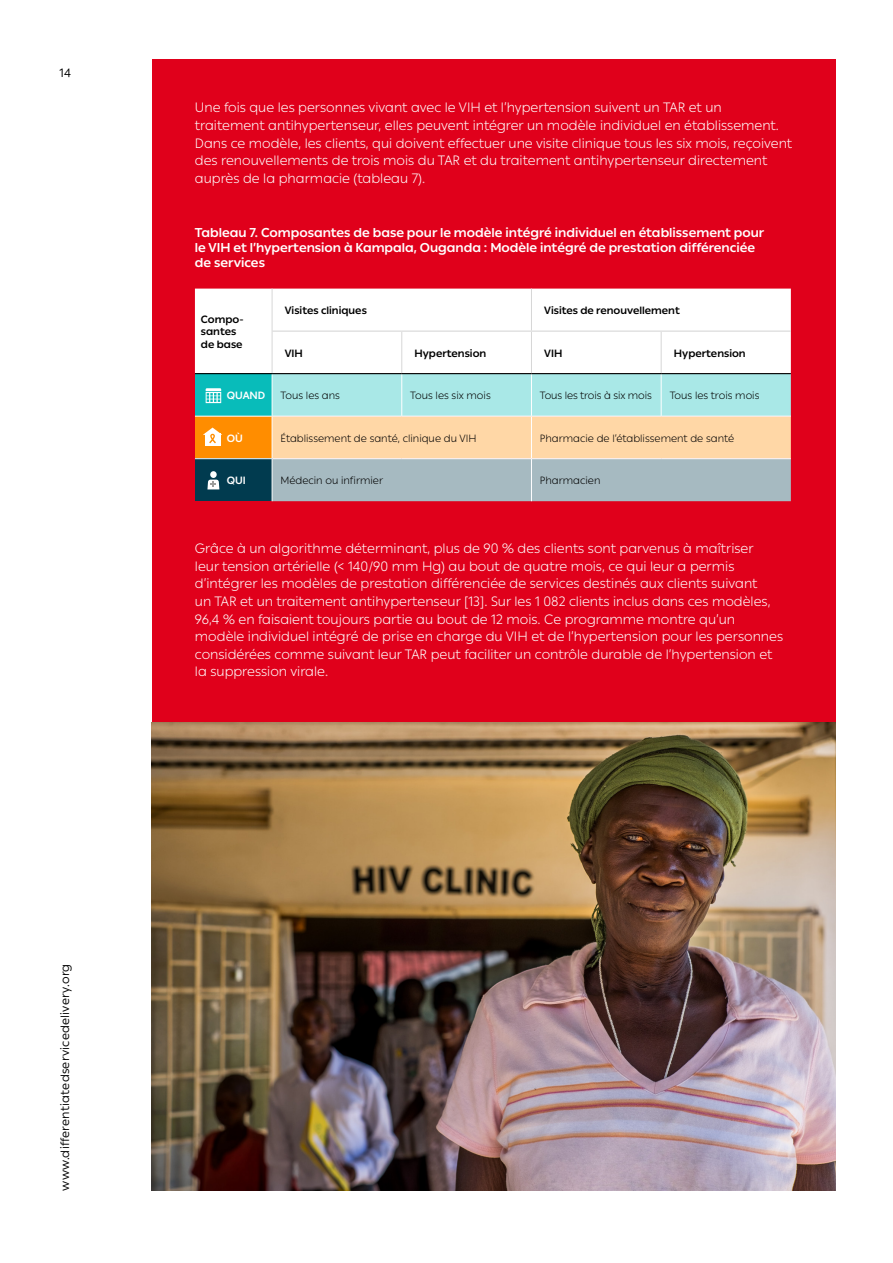
<style>
.page{position:relative;width:893px;height:1263px;background:#fff}
.page>*{position:absolute;margin:0;border:0;box-sizing:border-box;transform-origin:0 0}
.Copy__10Pt__Light{font:300 13.5px/17.7px "IAS Ribbon Sans";color:#fff}
.Table{font:700 12.75px/15.3px "IAS Ribbon Sans";color:#fff}
.t1{font:12px "IAS Ribbon Sans";letter-spacing:.02em;color:#000}
.Table_small{font:300 10.5px "IAS Ribbon Sans";color:#000}
.Table_small-2{font:700 10.5px/12.6px "IAS Ribbon Sans";color:#000}
.Table_small-3{font:700 10.5px "IAS Ribbon Sans";color:#fff}
</style>
<div class="page">
<div style="left:152px;top:60px;width:684px;height:682px;background:#e0001b"></div>
<div style="left:195px;top:289px;width:596px;height:84px;background:#fff"></div>
<div style="left:195px;top:374px;width:77px;height:42px;background:#08bcba"></div>
<div style="left:195px;top:416px;width:77px;height:43px;background:#ff8d00"></div>
<div style="left:195px;top:459px;width:77px;height:42px;background:#013b4f"></div>
<svg style="left:273px;top:374px;width:518px;height:127px"></svg>
<hr style="left:272px;top:374px;width:1px;height:42px;background:#fff">
<hr style="left:401px;top:374px;width:1px;height:42px;background:#fff">
<hr style="left:531px;top:374px;width:1px;height:42px;background:#fff">
<hr style="left:661px;top:374px;width:1px;height:42px;background:#fff">
<hr style="left:195px;top:416px;width:77px;height:1px;background:#fff">
<hr style="left:272px;top:416px;width:130px;height:1px;background:#fff">
<hr style="left:272px;top:416px;width:1px;height:42px;background:#fff">
<hr style="left:402px;top:416px;width:129px;height:1px;background:#fff">
<hr style="left:531px;top:416px;width:130px;height:1px;background:#fff">
<hr style="left:531px;top:416px;width:1px;height:42px;background:#fff">
<hr style="left:661px;top:416px;width:130px;height:1px;background:#fff">
<hr style="left:195px;top:458px;width:77px;height:1px;background:#fff">
<hr style="left:272px;top:458px;width:130px;height:1px;background:#fff">
<hr style="left:272px;top:459px;width:1px;height:42px;background:#fff">
<hr style="left:402px;top:458px;width:129px;height:1px;background:#fff">
<hr style="left:531px;top:458px;width:130px;height:1px;background:#fff">
<hr style="left:531px;top:459px;width:1px;height:42px;background:#fff">
<hr style="left:661px;top:458px;width:130px;height:1px;background:#fff">
<hr style="left:272px;top:331px;width:1px;height:42px;background:#d7d7d7">
<hr style="left:401px;top:332px;width:1px;height:41px;background:#d7d7d7">
<hr style="left:531px;top:332px;width:1px;height:41px;background:#d7d7d7">
<hr style="left:661px;top:332px;width:1px;height:41px;background:#d7d7d7">
<hr style="left:272px;top:289px;width:1px;height:42px;background:#d7d7d7">
<hr style="left:531px;top:289px;width:1px;height:42px;background:#d7d7d7">
<hr style="left:272px;top:331px;width:130px;height:1px;background:#d7d7d7">
<hr style="left:402px;top:331px;width:129px;height:1px;background:#d7d7d7">
<hr style="left:531px;top:331px;width:130px;height:1px;background:#d7d7d7">
<hr style="left:661px;top:331px;width:130px;height:1px;background:#d7d7d7">
<hr style="left:195px;top:373px;width:77px;height:1px;background:#000">
<hr style="left:272px;top:373px;width:130px;height:1px;background:#000">
<hr style="left:402px;top:373px;width:129px;height:1px;background:#000">
<hr style="left:531px;top:373px;width:130px;height:1px;background:#000">
<hr style="left:661px;top:373px;width:130px;height:1px;background:#000">
<svg style="left:206px;top:388px;width:15px;height:15px"></svg>
<div style="left:205px;top:433px;width:15px;height:13px;background:#fff"></div>
<svg style="left:203px;top:428px;width:19px;height:15px"></svg>
<div style="left:210px;top:471px;width:7px;height:7px;background:#fff;border-radius:50%"></div>
<svg style="left:207px;top:480px;width:12px;height:9px"></svg>
<img style="left:152px;top:723px;width:684px;height:468px">
<p class="t1" style="left:60px;top:64px;width:13px">14</p>
<p class="t1" style="left:56px;top:1191px;width:228px;rotate:-90deg">www.differentiatedservicedelivery.org</p>
<p class="Copy__10Pt__Light" style="left:195px;top:98px;width:599px">Une fois que les personnes vivant avec le VIH et l’hypertension suivent un TAR et un traitement antihypertenseur, elles peuvent intégrer un modèle individuel en établissement.<br>Dans ce modèle, les clients, qui doivent effectuer une visite clinique tous les six mois, reçoivent des renouvellements de trois mois du TAR et du traitement antihypertenseur directement auprès de la pharmacie (tableau 7).</p>
<p class="Table" style="left:195px;top:224px;width:571px">Tableau 7. Composantes de base pour le modèle intégré individuel en établissement pour le VIH et l’hypertension à Kampala, Ouganda : Modèle intégré de prestation différenciée de services</p>
<p class="Table_small-2" style="left:201px;top:312px;width:44px">Compo&shy;santes de base</p>
<p class="Table_small-2" style="left:285px;top:303px;width:84px">Visites cliniques</p>
<p class="Table_small-2" style="left:544px;top:303px;width:137px">Visites de renouvellement</p>
<p class="Table_small-2" style="left:285px;top:346px;width:20px">VIH</p>
<p class="Table_small-2" style="left:415px;top:346px;width:73px">Hypertension</p>
<p class="Table_small-2" style="left:544px;top:346px;width:20px">VIH</p>
<p class="Table_small-2" style="left:674px;top:346px;width:73px">Hypertension</p>
<p class="Table_small-3" style="left:227px;top:387px;width:40px">QUAND</p>
<p class="Table_small" style="left:281px;top:388px;width:61px">Tous les ans</p>
<p class="Table_small" style="left:410px;top:388px;width:82px">Tous les six mois</p>
<p class="Table_small" style="left:540px;top:388px;width:113px">Tous les trois à six mois</p>
<p class="Table_small" style="left:670px;top:388px;width:91px">Tous les trois mois</p>
<p class="Table_small-3" style="left:227px;top:430px;width:18px">OÙ</p>
<p class="Table_small" style="left:281px;top:430px;width:197px">Établissement de santé, clinique du VIH</p>
<p class="Table_small" style="left:540px;top:430px;width:196px">Pharmacie de l’établissement de santé</p>
<p class="Table_small-3" style="left:227px;top:472px;width:21px">QUI</p>
<p class="Table_small" style="left:281px;top:473px;width:104px">Médecin ou infirmier</p>
<p class="Table_small" style="left:540px;top:473px;width:62px">Pharmacien</p>
<p class="Copy__10Pt__Light" style="left:195px;top:539px;width:590px">Grâce à un algorithme déterminant, plus de 90 % des clients sont parvenus à maîtriser<br>leur tension artérielle (&lt; 140/90 mm Hg) au bout de quatre mois, ce qui leur a permis d’intégrer les modèles de prestation différenciée de services destinés aux clients suivant<br>un TAR et un traitement antihypertenseur [13]. Sur les 1 082 clients inclus dans ces modèles, 96,4 % en faisaient toujours partie au bout de 12 mois. Ce programme montre qu’un modèle individuel intégré de prise en charge du VIH et de l’hypertension pour les personnes considérées comme suivant leur TAR peut faciliter un contrôle durable de l’hypertension et la suppression virale.</p>
</div>
